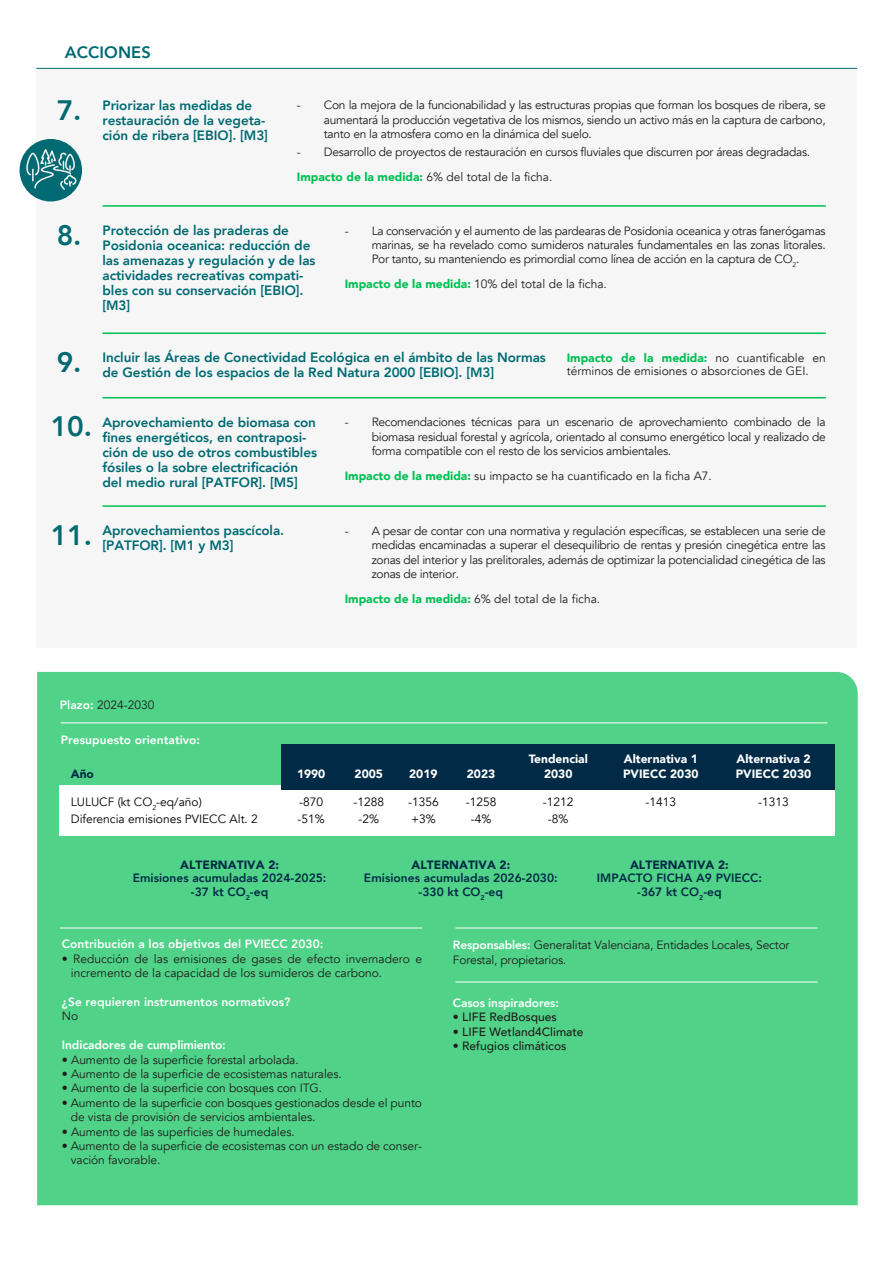
<style>
.page{position:relative;width:893px;height:1263px;background:#fff}
.page>*{position:absolute;margin:0;border:0;box-sizing:border-box;transform-origin:0 0}
.t1{font:800 28.05px "Avenir";color:#006a72}
.t2{font:800 16.5px "Avenir";letter-spacing:.005em;color:#006a72}
.t3{font:800 13.5px/15px "Avenir";letter-spacing:-.005em;color:#006a72}
.t4{font:12px/14.4px "Avenir";letter-spacing:-.005em;color:#1d1d1b}
.t5{font:800 12px "Avenir";letter-spacing:.005em;color:#fff}
.t6{font:12px/24.9px "Avenir";letter-spacing:-.025em;color:#1d1d1b}
.t7{font:800 12px/13.5px "Avenir";letter-spacing:.005em;color:#002a46;text-align:center}
.t8{font:12px/16.5px "Avenir";color:#000}
.t9{font:900 12px/14.4px "Avenir";color:#fff}
.t10{font:500 12px "Avenir";color:#1d1d1b}
.t11{font:900 12px "Avenir";letter-spacing:.005em;color:#002a46}
.s1{font-weight:900;color:#00bf53}
.s2{font-weight:800;color:#fff}
.s3{font-weight:400}
</style>
<div class="page">
<div style="left:36px;top:69px;width:821px;height:579px;background:#f6f6f6"></div>
<hr style="left:36px;top:68px;width:821px;height:1px;background:#006a72">
<hr style="left:103px;top:205px;width:723px;height:2px;background:#00bf53">
<hr style="left:103px;top:397px;width:723px;height:1px;background:#00bf53">
<hr style="left:103px;top:505px;width:723px;height:2px;background:#00bf53">
<hr style="left:103px;top:332px;width:723px;height:2px;background:#00bf53">
<div style="left:37px;top:672px;width:821px;height:533px;background:#50d388"></div>
<div style="left:60px;top:785px;width:775px;height:51px;background:#fff"></div>
<hr style="left:61px;top:722px;width:766px;height:1px;background:#fff">
<div style="left:282px;top:744px;width:553px;height:45px;background:#002a46"></div>
<hr style="left:60px;top:928px;width:362px;height:1px;background:#fff">
<hr style="left:455px;top:928px;width:362px;height:1px;background:#fff">
<hr style="left:455px;top:982px;width:362px;height:1px;background:#fff">
<div style="left:20px;top:139px;width:62px;height:62px;background:#006a72;border-radius:50%"></div>
<svg style="left:23px;top:146px;width:54px;height:56px"></svg>
<h2 class="t2" style="left:65px;top:39px;width:87px">ACCIONES</h2>
<p class="t3" style="left:103px;top:97px;width:167px">Priorizar las medidas de restauración de la vegeta&shy;ción de ribera [EBIO]. [M3]</p>
<h1 class="t1" style="left:57px;top:88px;width:26px">7.</h1>
<p class="t4" style="left:324px;top:98px;width:503px;text-align:justify;text-indent:-27px">- Con la mejora de la funcionabilidad y las estructuras propias que forman los bosques de ribera, se aumentará la producción vegetativa de los mismos, siendo un activo más en la captura de carbono, tanto en la atmosfera como en la dinámica del suelo.</p>
<p class="t6" style="left:297px;top:139px;width:515px">- Desarrollo de proyectos de restauración en cursos fluviales que discurren por áreas degradadas.<br><span class="s1">Impacto de la medida:</span> 6% del total de la ficha.</p>
<h1 class="t1" style="left:57px;top:213px;width:26px">8.</h1>
<p class="t4" style="left:372px;top:224px;width:455px;text-align:justify;text-indent:-27px">- La conservación y el aumento de las pardearas de Posidonia oceanica y otras fanerógamas marinas, se ha revelado como sumideros naturales fundamentales en las zonas litorales.<br>Por tanto, su manteniendo es primordial como línea de acción en la captura de CO<sub>2</sub>.</p>
<p class="t4" style="left:345px;top:277px;width:264px"><span class="s1">Impacto de la medida:</span> 10% del total de la ficha.</p>
<p class="t3" style="left:103px;top:223px;width:215px">Protección de las praderas de<br>Posidonia oceanica: reducción de las amenazas y regulación y de las actividades recreativas compati&shy;bles con su conservación [EBIO]. [M3]</p>
<p class="t3" style="left:103px;top:350px;width:445px">Incluir las Áreas de Conectividad Ecológica en el ámbito de las Normas</p>
<p class="t3" style="left:57px;top:365px;width:439px"><sup>9.</sup> de Gestión de los espacios de la Red Natura 2000 [EBIO]. [M3]</p>
<p class="t4" style="left:567px;top:351px;width:260px;line-height:13.5px"><span class="s1">Impacto de la medida:</span> no cuantificable en términos de emisiones o absorciones de GEI.</p>
<h1 class="t1" style="left:51px;top:405px;width:43px">10.</h1>
<p class="t4" style="left:372px;top:415px;width:456px;text-align:justify;text-indent:-27px">- Recomendaciones técnicas para un escenario de aprovechamiento combinado de la biomasa residual forestal y agrícola, orientado al consumo energético local y realizado de forma compatible con el resto de los servicios ambientales.</p>
<p class="t4" style="left:345px;top:469px;width:369px"><span class="s1">Impacto de la medida:</span> su impacto se ha cuantificado en la ficha A7.</p>
<p class="t3" style="left:103px;top:414px;width:216px">Aprovechamiento de biomasa con fines energéticos, en contraposi&shy;ción de uso de otros combustibles fósiles o la sobre electrificación del medio rural [PATFOR]. [M5]</p>
<p class="t3" style="left:103px;top:523px;width:183px">Aprovechamientos pascícola.</p>
<p class="t3" style="left:51px;top:538px;width:184px"><sup>11.</sup> [PATFOR]. [M1 y M3]</p>
<p class="t4" style="left:372px;top:524px;width:455px;text-align:justify;text-indent:-27px">- A pesar de contar con una normativa y regulación específicas, se establecen una serie de medidas encaminadas a superar el desequilibrio de rentas y presión cinegética entre las zonas del interior y las prelitorales, además de optimizar la potencialidad cinegética de las zonas de interior.</p>
<p class="t4" style="left:345px;top:592px;width:257px"><span class="s1">Impacto de la medida:</span> 6% del total de la ficha.</p>
<p class="t4" style="left:60px;top:698px;width:96px"><span class="s2">Plazo:</span> 2024-2030</p>
<p class="t5" style="left:61px;top:731px;width:141px">Presupuesto orientativo:</p>
<p class="t11" style="left:71px;top:763px;width:25px">Año</p>
<p class="t8" style="left:71px;top:794px;width:189px">LULUCF (kt CO<sub>2</sub>-eq/año)<br>Diferencia emisiones PVIECC Alt. 2</p>
<p class="t9" style="left:297px;top:766px;width:30px">1990</p>
<p class="t8" style="left:298px;top:794px;width:29px">-870 -51%</p>
<p class="t11" style="left:180px;top:854px;width:100px">ALTERNATIVA 2:</p>
<p class="t7" style="left:133px;top:871px;width:195px">Emisiones acumuladas 2024-2025: -37 kt CO<sub>2</sub>-eq</p>
<p class="t9" style="left:355px;top:766px;width:30px">2005</p>
<p class="t8" style="left:353px;top:794px;width:32px;text-align:center">-1288 -2%</p>
<p class="t9" style="left:409px;top:766px;width:30px">2019</p>
<p class="t8" style="left:408px;top:794px;width:32px">-1356 +3%</p>
<p class="t9" style="left:467px;top:766px;width:30px">2023</p>
<p class="t8" style="left:466px;top:794px;width:32px;text-align:center">-1258 -4%</p>
<p class="t9" style="left:529px;top:751px;width:61px;text-align:center">Tendencial<br>2030</p>
<p class="t8" style="left:543px;top:794px;width:32px;text-align:center">-1212 -8%</p>
<p class="t9" style="left:623px;top:751px;width:77px">Alternativa 1<br>PVIECC 2030</p>
<p class="t8" style="left:645px;top:794px;width:32px">-1413</p>
<p class="t9" style="left:736px;top:751px;width:77px">Alternativa 2<br>PVIECC 2030</p>
<p class="t8" style="left:758px;top:794px;width:32px">-1313</p>
<p class="t11" style="left:411px;top:854px;width:100px">ALTERNATIVA 2:</p>
<p class="t7" style="left:364px;top:871px;width:195px">Emisiones acumuladas 2026-2030: -330 kt CO<sub>2</sub>-eq</p>
<p class="t11" style="left:630px;top:854px;width:100px">ALTERNATIVA 2:</p>
<p class="t7" style="left:597px;top:871px;width:167px">IMPACTO FICHA A9 PVIECC: -367 kt CO<sub>2</sub>-eq</p>
<p class="t5" style="left:62px;top:935px;width:263px">Contribución a los objetivos del PVIECC 2030:</p>
<p class="t4" style="left:71px;top:952px;width:353px;text-indent:-9px">• Reducción de las emisiones de gases de efecto invernadero e incremento de la capacidad de los sumideros de carbono.</p>
<p class="t5" style="left:62px;top:992px;width:230px">¿Se requieren instrumentos normativos?</p>
<p class="t4" style="left:62px;top:1009px;width:18px">No</p>
<p class="t5" style="left:62px;top:1036px;width:165px">Indicadores de cumplimiento:</p>
<p class="t4" style="left:62px;top:1052px;width:238px">• Aumento de la superficie forestal arbolada.</p>
<p class="t4" style="left:62px;top:1067px;width:281px">• Aumento de la superficie de ecosistemas naturales.</p>
<p class="t4" style="left:62px;top:1081px;width:262px">• Aumento de la superficie con bosques con ITG.</p>
<p class="t4" style="left:71px;top:1096px;width:353px;text-indent:-9px">• Aumento de la superficie con bosques gestionados desde el punto de vista de provisión de servicios ambientales.</p>
<p class="t4" style="left:62px;top:1124px;width:234px">• Aumento de las superficies de humedales.</p>
<p class="t4" style="left:71px;top:1139px;width:353px;text-indent:-9px">• Aumento de la superficie de ecosistemas con un estado de conser&shy;vación favorable.</p>
<p class="t4" style="left:453px;top:938px;width:338px"><span class="s2">Responsables:</span> Generalitat Valenciana, Entidades Locales, Sector<br>Forestal, propietarios.</p>
<p class="t5" style="left:453px;top:993px;width:108px">Casos inspiradores:</p>
<p class="t10" style="left:453px;top:1007px;width:105px"><span class="s3">•</span> LIFE RedBosques</p>
<p class="t10" style="left:453px;top:1021px;width:132px">• LIFE Wetland4Climate</p>
<p class="t10" style="left:453px;top:1036px;width:115px">• Refugios climáticos</p>
</div>
